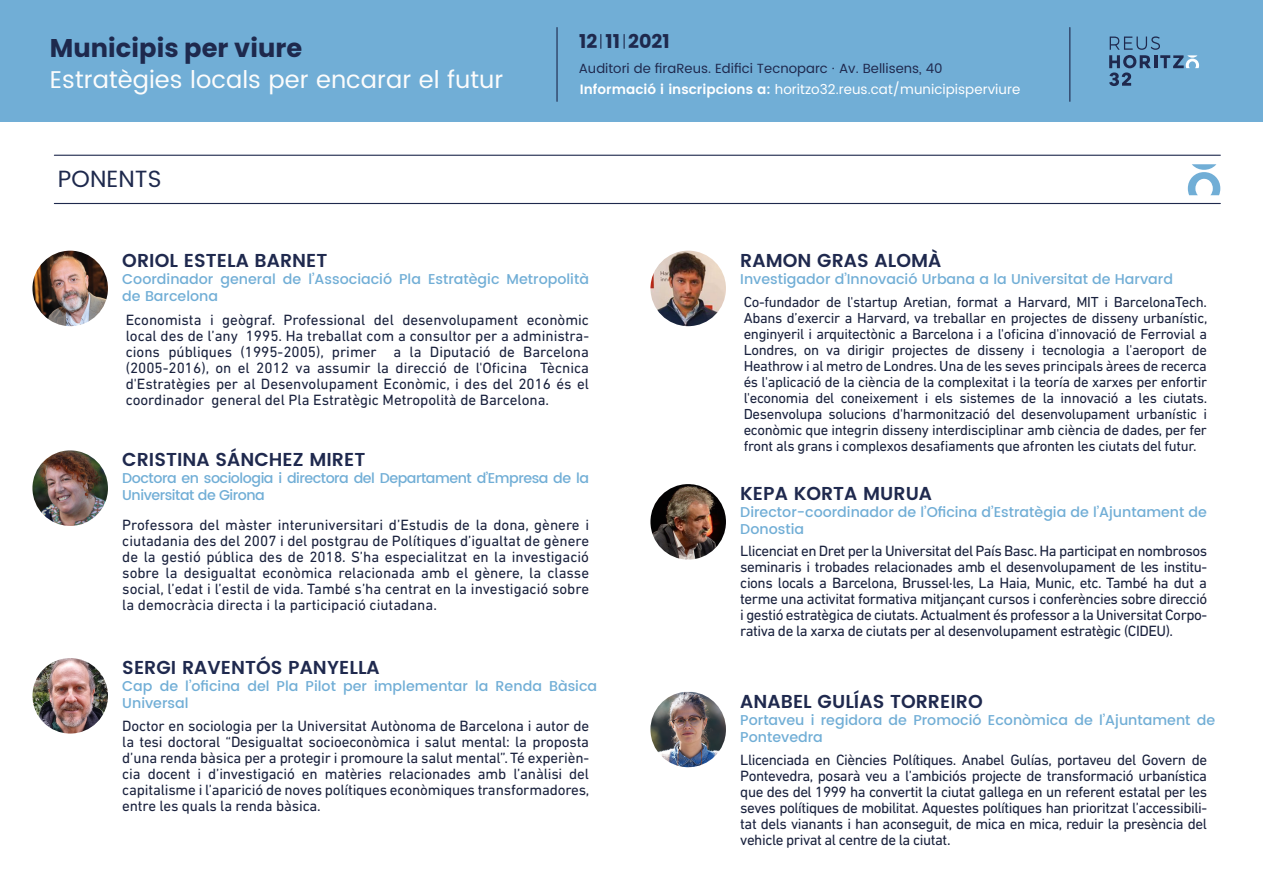
<style>
.page{position:relative;width:1263px;height:893px;background:#fff}
.page>*{position:absolute;margin:0;border:0;box-sizing:border-box;transform-origin:0 0}
.t1{font:700 25.65px "Poppins";letter-spacing:.005em;color:#1e294d}
.t2{font:24.3px "Poppins";letter-spacing:.005em;color:#fcfcfc}
.t3{font:23.55px "Poppins";letter-spacing:.005em;color:#1e294d}
.t4{font:700 19.05px "Poppins";letter-spacing:.005em;color:#1e294d}
.t5{font:600 18.75px "Poppins";letter-spacing:.005em;color:#1f294e}
.t6{font:15.15px/16px "DIN Next LT Pro";letter-spacing:-.01em;color:#19213d;text-align:justify}
.t7{font:14.7px/16px "DIN Next LT Pro";letter-spacing:-.02em;color:#19213d;text-align:justify}
.t8{font:500 14.25px/17.1px "Poppins";color:#71aed6}
.t9{font:500 14.25px/17.1px "Poppins";letter-spacing:-.035em;color:#71aed6}
.t10{font:13.5px "Poppins";letter-spacing:.005em;color:#fff}
.t11{font:13.2px "Poppins";letter-spacing:.005em;color:#1f294e}
.s1{font-weight:600}
</style>
<div class="page">
<svg style="left:1188px;top:164px;width:32px;height:31px"></svg>
<hr style="left:54px;top:155px;width:1166px;height:1px;background:#1e294d">
<hr style="left:54px;top:203px;width:1166px;height:1px;background:#1e294d">
<img style="left:650px;top:692px;width:76px;height:75px">
<img style="left:650px;top:484px;width:76px;height:76px;border-radius:38px">
<img style="left:32px;top:450px;width:76px;height:76px;border-radius:38px">
<img style="left:32px;top:251px;width:76px;height:75px;border-radius:38px">
<img style="left:32px;top:658px;width:76px;height:75px;border-radius:38px">
<img style="left:650px;top:251px;width:76px;height:75px;border-radius:38px">
<div style="left:0;top:0;width:1263px;height:121px;background:#71aed6"></div>
<svg style="left:1109px;top:36px;width:90px;height:50px"></svg>
<svg style="left:600px;top:34px;width:1px;height:14px"></svg>
<svg style="left:623px;top:34px;width:2px;height:14px"></svg>
<hr style="left:556px;top:28px;width:2px;height:73px;background:#1e294d">
<hr style="left:1069px;top:28px;width:1px;height:73px;background:#1e294d">
<h1 class="t1" style="left:50px;top:33px;width:254px">Municipis per viure</h1>
<h2 class="t2" style="left:50px;top:62px;width:455px">Estratègies locals per encarar el futur</h2>
<h3 class="t3" style="left:58px;top:161px;width:105px">PONENTS</h3>
<p class="t4" style="left:579px;top:31px;width:92px">12 11 2021</p>
<p class="t11" style="left:579px;top:59px;width:365px">Auditori de firaReus. Edifici Tecnoparc · Av. Bellisens, 40</p>
<p class="t10" style="left:580px;top:79px;width:442px"><span class="s1">Informació i inscripcions a:</span> horitzo32.reus.cat/municipisperviure</p>
<p class="t5" style="left:122px;top:246px;width:207px">ORIOL ESTELA BARNET</p>
<p class="t8" style="left:122px;top:270px;width:468px">Coordinador general de l’Associació Pla Estratègic Metropolità de Barcelona</p>
<p class="t6" style="left:126px;top:311px;width:465px">Economista i geògraf. Professional del desenvolupament econòmic local des de l’any 1995. Ha treballat com a consultor per a administra&shy;cions públiques (1995-2005), primer a la Diputació de Barcelona (2005-2016), on el 2012 va assumir la direcció de l'Oficina Tècnica d'Estratègies per al Desenvolupament Econòmic, i des del 2016 és el coordinador general del Pla Estratègic Metropolità de Barcelona.</p>
<p class="t5" style="left:122px;top:446px;width:245px">CRISTINA SÁNCHEZ MIRET</p>
<p class="t9" style="left:122px;top:470px;width:468px">Doctora en sociologia i directora del Departament d’Empresa de la<br>Universitat de Girona</p>
<p class="t6" style="left:122px;top:516px;width:468px">Professora del màster interuniversitari d’Estudis de la dona, gènere i ciutadania des del 2007 i del postgrau de Polítiques d’igualtat de gènere de la gestió pública des de 2018. S’ha especialitzat en la investigació sobre la desigualtat econòmica relacionada amb el gènere, la classe social, l’edat i l’estil de vida. També s’ha centrat en la investigació sobre la democràcia directa i la participació ciutadana.</p>
<p class="t5" style="left:122px;top:653px;width:259px">SERGI RAVENTÓS PANYELLA</p>
<p class="t8" style="left:122px;top:678px;width:476px">Cap de l’oficina del Pla Pilot per implementar la Renda Bàsica<br>Universal</p>
<p class="t6" style="left:122px;top:717px;width:469px">Doctor en sociologia per la Universitat Autònoma de Barcelona i autor de la tesi doctoral “Desigualtat socioeconòmica i salut mental: la proposta d’una renda bàsica per a protegir i promoure la salut mental”. Té experièn&shy;cia docent i d’investigació en matèries relacionades amb l’anàlisi del capitalisme i l’aparició de noves polítiques econòmiques transformadores, entre les quals la renda bàsica.</p>
<p class="t5" style="left:740px;top:246px;width:203px">RAMON GRAS ALOMÀ</p>
<p class="t8" style="left:740px;top:270px;width:434px">Investigador d’Innovació Urbana a la Universitat de Harvard</p>
<p class="t7" style="left:744px;top:293px;width:465px">Co-fundador de l'startup Aretian, format a Harvard, MIT i BarcelonaTech.<br>Abans d’exercir a Harvard, va treballar en projectes de disseny urbanístic, enginyeril i arquitectònic a Barcelona i a l'oficina d'innovació de Ferrovial a Londres, on va dirigir projectes de disseny i tecnologia a l'aeroport de Heathrow i al metro de Londres. Una de les seves principals àrees de recerca és l'aplicació de la ciència de la complexitat i la teoría de xarxes per enfortir l'economia del coneixement i els sistemes de la innovació a les ciutats.<br>Desenvolupa solucions d'harmonització del desenvolupament urbanístic i econòmic que integrin disseny interdisciplinar amb ciència de dades, per fer front als grans i complexos desafiaments que afronten les ciutats del futur.</p>
<p class="t5" style="left:740px;top:479px;width:193px">KEPA KORTA MURUA</p>
<p class="t8" style="left:740px;top:504px;width:468px">Director-coordinador de l’Oficina d’Estratègia de l’Ajuntament de<br>Donostia</p>
<p class="t6" style="left:740px;top:542px;width:468px">Llicenciat en Dret per la Universitat del País Basc. Ha participat en nombrosos seminaris i trobades relacionades amb el desenvolupament de les institu&shy;cions locals a Barcelona, Brussel·les, La Haia, Munic, etc. També ha dut a terme una activitat formativa mitjançant cursos i conferències sobre direcció i gestió estratègica de ciutats. Actualment és professor a la Universitat Corpo&shy;rativa de la xarxa de ciutats per al desenvolupament estratègic (CIDEU).</p>
<p class="t5" style="left:740px;top:687px;width:244px">ANABEL GULÍAS TORREIRO</p>
<p class="t8" style="left:740px;top:711px;width:476px">Portaveu i regidora de Promoció Econòmica de l’Ajuntament de<br>Pontevedra</p>
<p class="t6" style="left:740px;top:751px;width:468px">Llicenciada en Ciències Polítiques. Anabel Gulías, portaveu del Govern de Pontevedra, posarà veu a l’ambiciós projecte de transformació urbanística que des del 1999 ha convertit la ciutat gallega en un referent estatal per les seves polítiques de mobilitat. Aquestes polítiques han prioritzat l’accessibili&shy;tat dels vianants i han aconseguit, de mica en mica, reduir la presència del vehicle privat al centre de la ciutat.</p>
</div>
